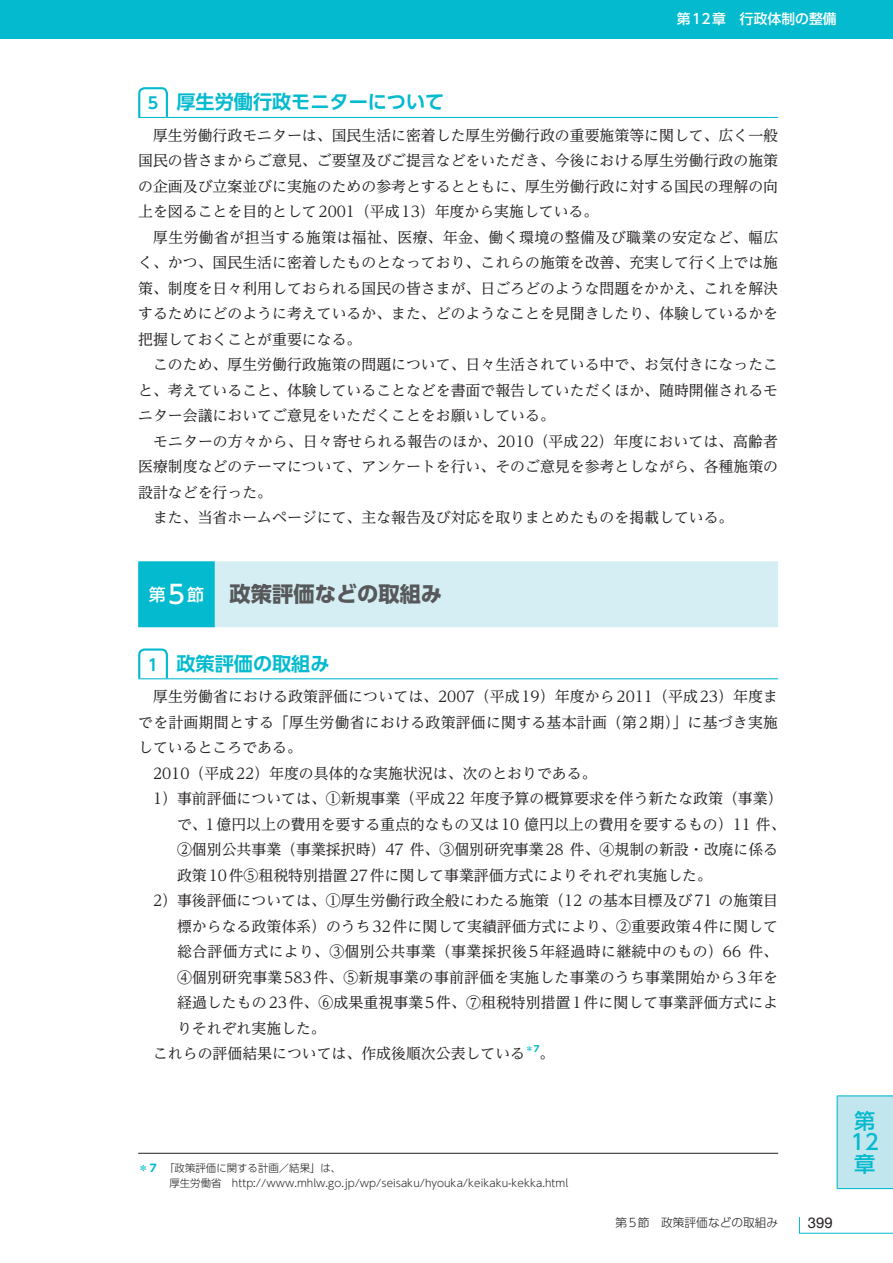
<style>
.page{position:relative;width:893px;height:1263px;background:#fff}
.page>*{position:absolute;margin:0;border:0;box-sizing:border-box;transform-origin:0 0}
.t1{font:700 21.3px "UD Shin Go Pro";color:#57585a}
.t2{font:500 21.3px/21.3px "UD Shin Go Pro";color:#03bace}
.t3{font:700 19.2px "UD Shin Go Pro De";color:#03bace}
.t4{font:14.85px/25.5px "UD Reimin Pro";color:#231f20;text-align:justify}
.t5{font:14.85px "UD Reimin Pro";letter-spacing:.025em;color:#231f20}
.t6{font:14.85px "Helvetica Neue LT Std";color:#231f20}
.t7{font:500 13.8px "UD Shin Go Pro";color:#fff}
.t8{font:300 11.7px "UD Shin Go Pro";color:#231f20}
.t9{font:300 10.35px/14.9px "UD Shin Go Pro";color:#231f20}
.t10{font:700 8.7px "UD Shin Go Pro";color:#03bace}
.s1{font-size:15.9px}
.s2{font-weight:500;font-size:16.95px;color:#fff}
.s3{font-weight:500;font-size:25.5px;color:#fff}
.s4{font-weight:700;color:#03bace}
</style>
<div class="page">
<hr style="left:138px;top:117px;width:640px;height:1px;background:#03bace">
<div style="left:138px;top:561px;width:640px;height:66px;background:#d5eef3"></div>
<div style="left:138px;top:561px;width:77px;height:66px;background:#03bace"></div>
<hr style="left:138px;top:678px;width:640px;height:1px;background:#03bace">
<svg style="left:138px;top:87px;width:31px;height:31px"></svg>
<svg style="left:138px;top:648px;width:31px;height:32px"></svg>
<hr style="left:138px;top:1153px;width:640px;height:1px;background:#231f20">
<div style="left:0;top:0;width:893px;height:38px;background:#03bace"></div>
<svg style="left:799px;top:1217px;width:94px;height:17px"></svg>
<div style="left:837px;top:1096px;width:56px;height:92px;background:#c2e6ee"></div>
<hr style="left:838px;top:1095px;width:55px;height:1px;background:#03bace">
<hr style="left:837px;top:1095px;width:1px;height:94px;background:#03bace">
<hr style="left:838px;top:1188px;width:55px;height:1px;background:#03bace">
<p class="t7" style="left:677px;top:8px;width:161px">第12章　行政体制の整備</p>
<p class="t3" style="left:148px;top:86px;width:298px"><span class="s1">5</span> 厚生労働行政モニターについて</p>
<p class="t4" style="left:138px;top:122px;width:641px;text-indent:15px">厚生労働行政モニターは、国民生活に密着した厚生労働行政の重要施策等に関して、広く一般国民の皆さまからご意見、ご要望及びご提言などをいただき、今後における厚生労働行政の施策の企画及び立案並びに実施のための参考とするとともに、厚生労働行政に対する国民の理解の向上を図ることを目的として2001（平成13）年度から実施している。</p>
<p class="t4" style="left:138px;top:224px;width:642px;text-indent:15px">厚生労働省が担当する施策は福祉、医療、年金、働く環境の整備及び職業の安定など、幅広く、かつ、国民生活に密着したものとなっており、これらの施策を改善、充実して行く上では施策、制度を日々利用しておられる国民の皆さまが、日ごろどのような問題をかかえ、これを解決するためにどのように考えているか、また、どのようなことを見聞きしたり、体験しているかを把握しておくことが重要になる。</p>
<p class="t4" style="left:138px;top:351px;width:641px;text-indent:15px">このため、厚生労働行政施策の問題について、日々生活されている中で、お気付きになったこと、考えていること、体験していることなどを書面で報告していただくほか、随時開催されるモニター会議においてご意見をいただくことをお願いしている。</p>
<p class="t4" style="left:153px;top:428px;width:626px">モニターの方々から、日々寄せられる報告のほか、2010（平成22）年度においては、高齢者</p>
<p class="t4" style="left:138px;top:453px;width:641px">医療制度などのテーマについて、アンケートを行い、そのご意見を参考としながら、各種施策の</p>
<p class="t4" style="left:138px;top:479px;width:135px">設計などを行った。</p>
<p class="t4" style="left:153px;top:504px;width:582px">また、当省ホームページにて、主な報告及び対応を取りまとめたものを掲載している。</p>
<h1 class="t1" style="left:149px;top:577px;width:295px"><span class="s2">第</span><span class="s3">5</span><span class="s2">節</span> 政策評価などの取組み</h1>
<p class="t3" style="left:148px;top:648px;width:183px"><span class="s1">1</span> 政策評価の取組み</p>
<p class="t4" style="left:153px;top:683px;width:626px">厚生労働省における政策評価については、2007（平成19）年度から2011（平成23）年度ま</p>
<p class="t4" style="left:138px;top:709px;width:641px">でを計画期間とする「厚生労働省における政策評価に関する基本計画（第2期）」に基づき実施</p>
<p class="t4" style="left:138px;top:734px;width:165px">しているところである。</p>
<p class="t4" style="left:153px;top:760px;width:445px">2010（平成22）年度の具体的な実施状況は、次のとおりである。</p>
<p class="t4" style="left:153px;top:785px;width:631px">1）事前評価については、①新規事業（平成22 年度予算の概算要求を伴う新たな政策（事業）</p>
<p class="t4" style="left:177px;top:811px;width:610px">で、1億円以上の費用を要する重点的なもの又は10 億円以上の費用を要するもの）11 件、</p>
<p class="t4" style="left:177px;top:836px;width:603px">②個別公共事業（事業採択時）47 件、③個別研究事業28 件、④規制の新設・改廃に係る</p>
<p class="t4" style="left:177px;top:862px;width:536px">政策10件⑤租税特別措置27件に関して事業評価方式によりそれぞれ実施した。</p>
<p class="t4" style="left:153px;top:887px;width:627px">2）事後評価については、①厚生労働行政全般にわたる施策（12 の基本目標及び71 の施策目</p>
<p class="t4" style="left:177px;top:913px;width:602px">標からなる政策体系）のうち32件に関して実績評価方式により、②重要政策4件に関して</p>
<p class="t5" style="left:177px;top:939px;width:603px">総合評価方式により、③個別公共事業（事業採択後5年経過時に継続中のもの）66 件、</p>
<p class="t4" style="left:177px;top:964px;width:603px">④個別研究事業583件、⑤新規事業の事前評価を実施した事業のうち事業開始から3年を</p>
<p class="t4" style="left:177px;top:989px;width:603px">経過したもの23件、⑥成果重視事業5件、⑦租税特別措置1件に関して事業評価方式によ</p>
<p class="t4" style="left:177px;top:1015px;width:150px">りそれぞれ実施した。</p>
<p class="t4" style="left:153px;top:1040px;width:374px">これらの評価結果については、作成後順次公表している</p>
<p class="t10" style="left:525px;top:1041px;width:16px">＊7</p>
<p class="t4" style="left:540px;top:1040px;width:16px">。</p>
<p class="t9" style="left:169px;top:1161px;width:400px;text-indent:-31px"><span class="s4">＊7</span> 「政策評価に関する計画／結果」は、<br>厚生労働省　http://www.mhlw.go.jp/wp/seisaku/hyouka/keikaku-kekka.html</p>
<p class="t8" style="left:615px;top:1213px;width:164px">第5節　政策評価などの取組み</p>
<p class="t6" style="left:808px;top:1214px;width:26px">399</p>
<h1 class="t2" style="left:851px;top:1110px;width:30px">第<br>12章</h1>
</div>
